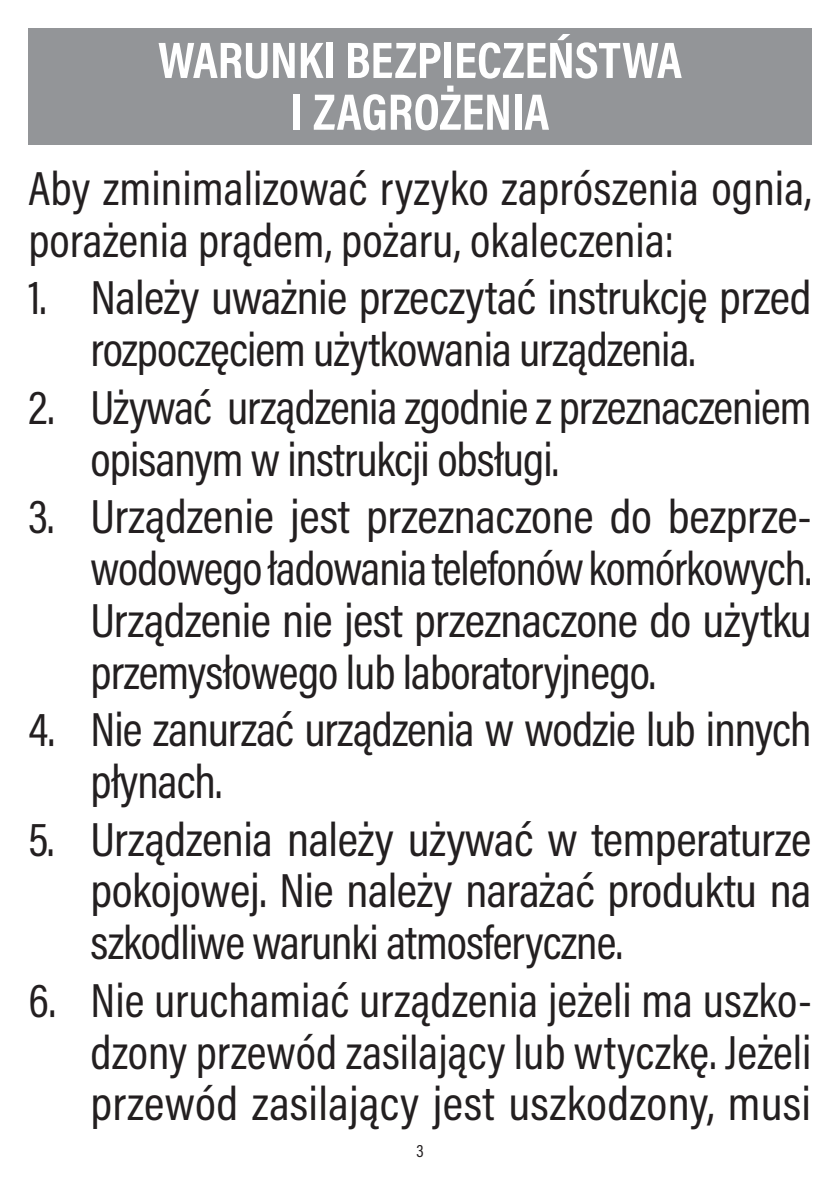
<style>
.page{position:relative;width:840px;height:1191px;background:#fff}
.page>*{position:absolute;margin:0;border:0;box-sizing:border-box;transform-origin:0 0}
.naglowek{font:700 51.8px/51.8px "Acumin Pro Cond";color:#fff;text-align:center}
.txt01_Warunki_bezpieczeństwa{font:48.2px/51.8px "Acumin Pro Cond";letter-spacing:-.015em;color:#231f20}
.t1{font:18px "Acumin Pro Cond";color:#231f20}
</style>
<div class="page">
<div style="left:28px;top:28px;width:783px;height:117px;background:#939598"></div>
<p class="naglowek" style="left:158px;top:33px;width:525px">WARUNKI BEZPIECZEŃSTWA<br>I ZAGROŻENIA</p>
<p class="txt01_Warunki_bezpieczeństwa" style="left:28px;top:161px;width:784px">Aby zminimalizować ryzyko zaprószenia ognia, porażenia prądem, pożaru, okaleczenia:</p>
<p class="txt01_Warunki_bezpieczeństwa" style="left:90px;top:271px;width:722px;text-indent:-62px">1. Należy uważnie przeczytać instrukcję przed rozpoczęciem użytkowania urządzenia.</p>
<p class="txt01_Warunki_bezpieczeństwa" style="left:90px;top:380px;width:722px;text-indent:-62px">2. Używać urządzenia zgodnie z przeznaczeniem opisanym w instrukcji obsługi.</p>
<p class="txt01_Warunki_bezpieczeństwa" style="left:90px;top:490px;width:722px;text-align:justify;text-indent:-62px">3. Urządzenie jest przeznaczone do bezprze&shy;wodowego ładowania telefonów komórkowych.<br>Urządzenie nie jest przeznaczone do użytku przemysłowego lub laboratoryjnego.</p>
<p class="txt01_Warunki_bezpieczeństwa" style="left:90px;top:702px;width:722px;text-indent:-62px">4. Nie zanurzać urządzenia w wodzie lub innych płynach.</p>
<p class="txt01_Warunki_bezpieczeństwa" style="left:90px;top:812px;width:722px;text-align:justify;text-indent:-62px">5. Urządzenia należy używać w temperaturze pokojowej. Nie należy narażać produktu na szkodliwe warunki atmosferyczne.</p>
<p class="txt01_Warunki_bezpieczeństwa" style="left:90px;top:973px;width:722px;text-align:justify;text-indent:-62px">6. Nie uruchamiać urządzenia jeżeli ma uszko&shy;dzony przewód zasilający lub wtyczkę. Jeżeli przewód zasilający jest uszkodzony, musi</p>
<p class="t1" style="left:416px;top:1139px;width:9px">3</p>
</div>
